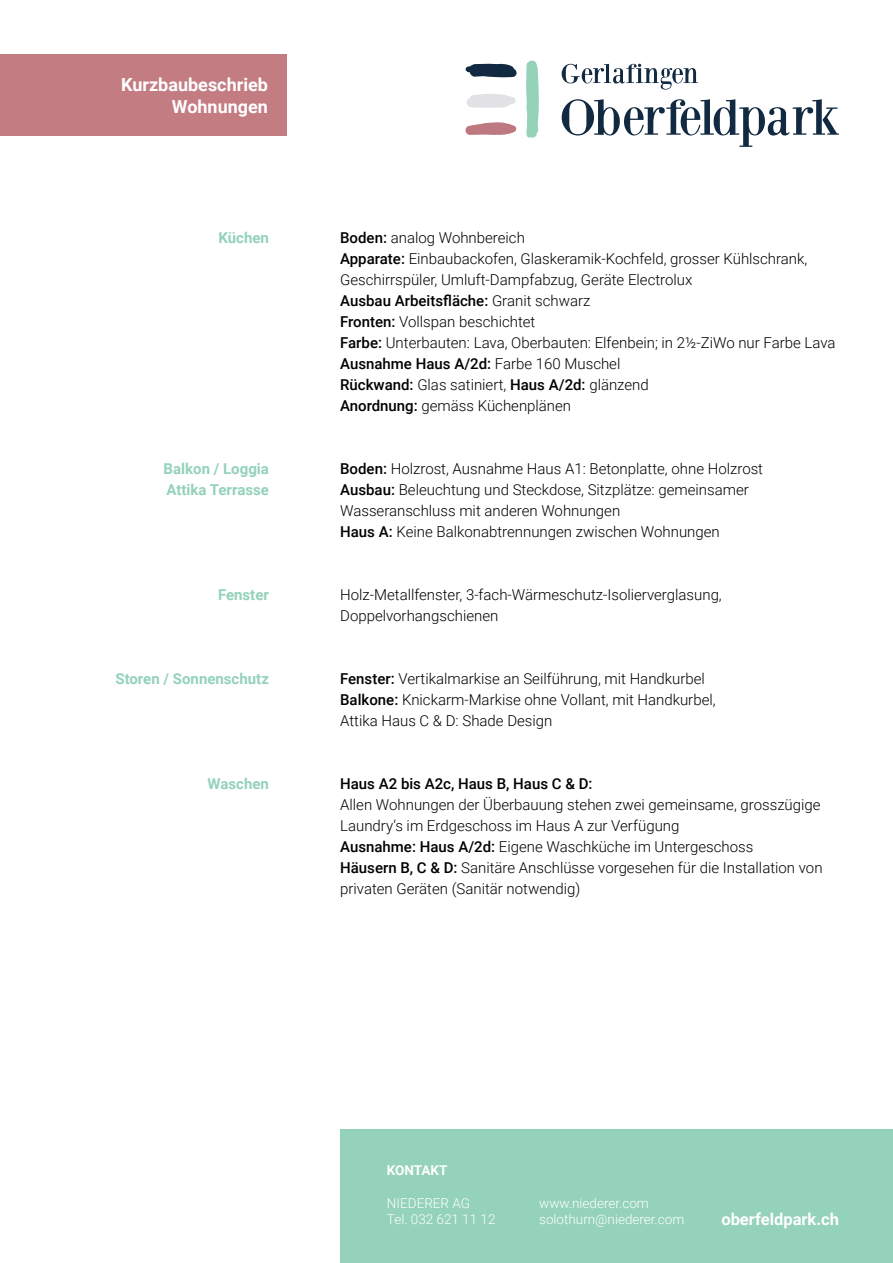
<style>
.page{position:relative;width:893px;height:1263px;background:#fff}
.page>*{position:absolute;margin:0;border:0;box-sizing:border-box;transform-origin:0 0}
.t1{font:700 18px/21.6px "Roboto";color:#fff;text-align:right}
.t2{font:700 16.5px "Roboto";color:#fff}
.t3{font:300 15px/21px "Roboto";color:#000}
.t4{font:700 15px/21px "Roboto";color:#94d2ba}
.t5{font:500 15px "Roboto";color:#000}
.t6{font:300 13.5px/16.2px "Roboto";color:#fff}
.t7{font:700 13.5px "Roboto";letter-spacing:-.005em;color:#fff}
.s1{font-weight:500}
</style>
<div class="page">
<svg style="left:562px;top:99px;width:277px;height:48px"></svg>
<svg style="left:562px;top:64px;width:136px;height:26px"></svg>
<svg style="left:466px;top:94px;width:50px;height:14px"></svg>
<svg style="left:465px;top:64px;width:52px;height:13px"></svg>
<svg style="left:465px;top:122px;width:51px;height:13px"></svg>
<svg style="left:526px;top:60px;width:13px;height:78px"></svg>
<div style="left:0;top:54px;width:287px;height:82px;background:#c47c83"></div>
<div style="left:340px;top:1129px;width:553px;height:134px;background:#94d2ba"></div>
<p class="t1" style="left:121px;top:73px;width:148px">Kurzbaubeschrieb<br>Wohnungen</p>
<p class="t4" style="left:218px;top:227px;width:52px">Küchen</p>
<p class="t3" style="left:340px;top:227px;width:497px"><span class="s1">Boden:</span> analog Wohnbereich<br><span class="s1">Apparate:</span> Einbaubackofen, Glaskeramik-Kochfeld, grosser Kühlschrank, Geschirrspüler, Umluft-Dampfabzug, Geräte Electrolux<br><span class="s1">Ausbau Arbeitsfläche:</span> Granit schwarz<br><span class="s1">Fronten:</span> Vollspan beschichtet<br><span class="s1">Farbe:</span> Unterbauten: Lava, Oberbauten: Elfenbein; in 2½-ZiWo nur Farbe Lava <span class="s1">Ausnahme Haus A/2d:</span> Farbe 160 Muschel<br><span class="s1">Rückwand:</span> Glas satiniert, <span class="s1">Haus A/2d:</span> glänzend<br><span class="s1">Anordnung:</span> gemäss Küchenplänen</p>
<p class="t4" style="left:164px;top:458px;width:107px">Balkon / Loggia<br>Attika Terrasse</p>
<p class="t3" style="left:340px;top:458px;width:424px"><span class="s1">Boden:</span> Holzrost, Ausnahme Haus A1: Betonplatte, ohne Holzrost <span class="s1">Ausbau:</span> Beleuchtung und Steckdose, Sitzplätze: gemeinsamer Wasseranschluss mit anderen Wohnungen<br><span class="s1">Haus A:</span> Keine Balkonabtrennungen zwischen Wohnungen</p>
<p class="t4" style="left:218px;top:584px;width:52px">Fenster</p>
<p class="t3" style="left:340px;top:584px;width:383px">Holz-Metallfenster, 3-fach-Wärmeschutz-Isolierverglasung,<br>Doppelvorhangschienen</p>
<p class="t4" style="left:115px;top:668px;width:155px">Storen / Sonnenschutz</p>
<p class="t3" style="left:340px;top:668px;width:377px"><span class="s1">Fenster:</span> Vertikalmarkise an Seilführung, mit Handkurbel<br><span class="s1">Balkone:</span> Knickarm-Markise ohne Vollant, mit Handkurbel,<br>Attika Haus C &amp; D: Shade Design</p>
<p class="t4" style="left:208px;top:773px;width:63px">Waschen</p>
<p class="t5" style="left:340px;top:773px;width:254px">Haus A2 bis A2c, Haus B, Haus C &amp; D:</p>
<p class="t3" style="left:340px;top:794px;width:484px">Allen Wohnungen der Überbauung stehen zwei gemeinsame, grosszügige Laundry‘s im Erdgeschoss im Haus A zur Verfügung<br><span class="s1">Ausnahme: Haus A/2d:</span> Eigene Waschküche im Untergeschoss<br><span class="s1">Häusern B, C &amp; D:</span> Sanitäre Anschlüsse vorgesehen für die Installation von privaten Geräten (Sanitär notwendig)</p>
<p class="t7" style="left:387px;top:1161px;width:62px">KONTAKT</p>
<p class="t6" style="left:387px;top:1194px;width:110px">NIEDERER AG<br>Tel. 032 621 11 12</p>
<p class="t6" style="left:539px;top:1194px;width:147px">www.niederer.com solothurn@niederer.com</p>
<p class="t2" style="left:721px;top:1207px;width:119px">oberfeldpark.ch</p>
</div>
